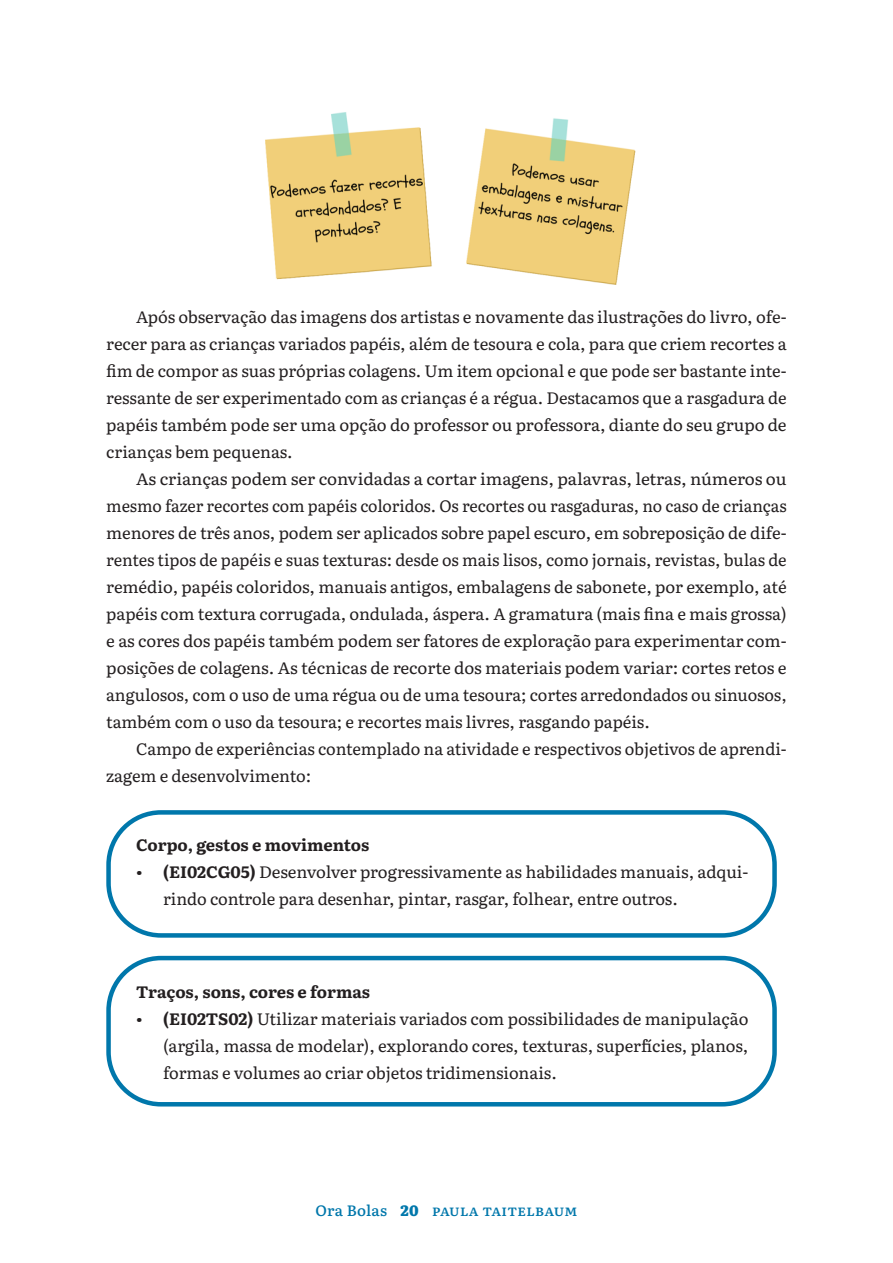
<style>
.page{position:relative;width:893px;height:1263px;background:#fff}
.page>*{position:absolute;margin:0;border:0;box-sizing:border-box;transform-origin:0 0}
.t1{font:16.5px/27px "Literata";letter-spacing:-.005em;color:#231f20;text-align:justify}
.t2{font:16.5px/27px "Literata";letter-spacing:-.005em;color:#231f20;text-align:justify;scale:1.04 1}
.t3{font:700 16.5px "Literata";letter-spacing:-.005em;color:#231f20}
.t4{font:500 15px "Literata";letter-spacing:.02em;color:#0077ab}
.s1{font-weight:700}
.s2{font-weight:800}
</style>
<div class="page">
<img style="left:265px;top:112px;width:167px;height:168px">
<img style="left:466px;top:118px;width:170px;height:167px">
<div style="left:106px;top:810px;width:671px;height:128px;border:4px solid #0077ab;border-radius:52px"></div>
<div style="left:106px;top:956px;width:671px;height:150px;border:4px solid #0077ab;border-radius:52px"></div>
<p class="t1" style="left:106px;top:302px;width:682px;text-indent:30px">Após observação das imagens dos artistas e novamente das ilustrações do livro, ofe&shy;recer para as crianças variados papéis, além de tesoura e cola, para que criem recortes a fim de compor as suas próprias colagens. Um item opcional e que pode ser bastante inte&shy;ressante de ser experimentado com as crianças é a régua. Destacamos que a rasgadura de papéis também pode ser uma opção do professor ou professora, diante do seu grupo de crianças bem pequenas.</p>
<p class="t2" style="left:106px;top:464px;width:656px;text-indent:30px">As crianças podem ser convidadas a cortar imagens, palavras, letras, números ou mesmo fazer recortes com papéis coloridos. Os recortes ou rasgaduras, no caso de crianças menores de três anos, podem ser aplicados sobre papel escuro, em sobreposição de dife&shy;rentes tipos de papéis e suas texturas: desde os mais lisos, como jornais, revistas, bulas de remédio, papéis coloridos, manuais antigos, embalagens de sabonete, por exemplo, até papéis com textura corrugada, ondulada, áspera. A gramatura (mais fina e mais grossa) e as cores dos papéis também podem ser fatores de exploração para experimentar com&shy;posições de colagens. As técnicas de recorte dos materiais podem variar: cortes retos e angulosos, com o uso de uma régua ou de uma tesoura; cortes arredondados ou sinuosos, também com o uso da tesoura; e recortes mais livres, rasgando papéis.</p>
<p class="t1" style="left:106px;top:734px;width:682px;text-indent:30px">Campo de experiências contemplado na atividade e respectivos objetivos de aprendi&shy;zagem e desenvolvimento:</p>
<p class="t3" style="left:136px;top:832px;width:235px">Corpo, gestos e movimentos</p>
<p class="t1" style="left:163px;top:857px;width:587px;text-indent:-27px"><span class="s1">• (EI02CG05)</span> Desenvolver progressivamente as habilidades manuais, adqui&shy;rindo controle para desenhar, pintar, rasgar, folhear, entre outros.</p>
<p class="t3" style="left:136px;top:979px;width:236px">Traços, sons, cores e formas</p>
<p class="t1" style="left:163px;top:1004px;width:587px;text-indent:-27px"><span class="s1">• (EI02TS02)</span> Utilizar materiais variados com possibilidades de manipulação (argila, massa de modelar), explorando cores, texturas, superfícies, planos, formas e volumes ao criar objetos tridimensionais.</p>
<p class="t4" style="left:315px;top:1198px;width:264px">Ora Bolas <span class="s2">20</span> paula taitelbaum</p>
</div>
